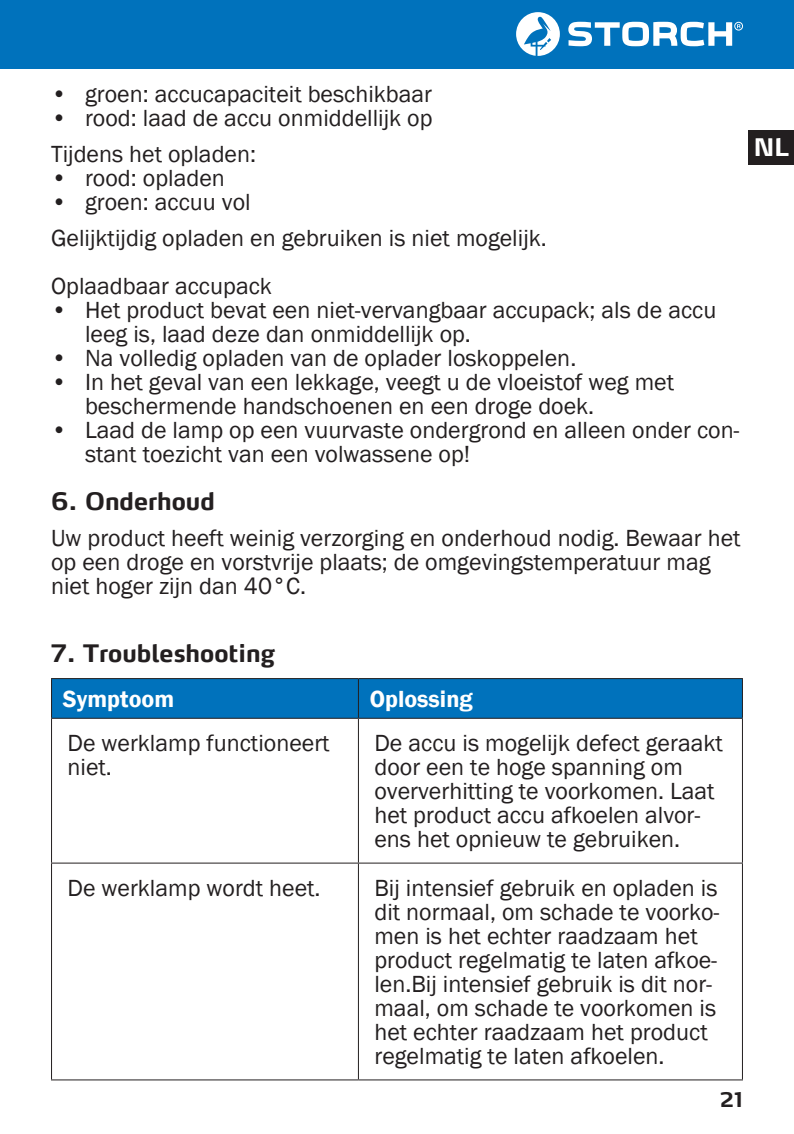
<style>
.page{position:relative;width:794px;height:1134px;background:#fff}
.page>*{position:absolute;margin:0;border:0;box-sizing:border-box;transform-origin:0 0}
.t1{font:24px/24px "Franklin Gothic";color:#231f20}
.t2{font:700 24px "Max LF";color:#231f20}
.t3{font:600 24px "Franklin Gothic";color:#fff}
.t4{font:700 24px "Max CELF";color:#fff}
.t5{font:700 20px "Max CELF";color:#231f20}
</style>
<div class="page">
<div style="left:0;top:0;width:794px;height:68px;background:#0072bc"></div>
<svg style="left:568px;top:22px;width:172px;height:24px"></svg>
<div style="left:734px;top:22px;width:9px;height:8px;border:1px solid #fff;border-radius:50%"></div>
<svg style="left:516px;top:12px;width:44px;height:44px"></svg>
<div style="left:748px;top:130px;width:46px;height:34px;background:#231f20"></div>
<div style="left:52px;top:679px;width:689px;height:39px;background:#0072bc"></div>
<hr style="left:51px;top:678px;width:307px;height:1px;background:#231f20">
<hr style="left:51px;top:679px;width:1px;height:39px;background:#231f20">
<hr style="left:358px;top:678px;width:385px;height:1px;background:#231f20">
<hr style="left:358px;top:679px;width:1px;height:39px;background:#231f20">
<hr style="left:741px;top:679px;width:2px;height:39px;background:#231f20">
<hr style="left:51px;top:718px;width:307px;height:1px;background:#231f20">
<hr style="left:51px;top:719px;width:1px;height:143px;background:#231f20">
<hr style="left:358px;top:718px;width:385px;height:1px;background:#231f20">
<hr style="left:358px;top:719px;width:1px;height:143px;background:#231f20">
<hr style="left:741px;top:719px;width:2px;height:143px;background:#231f20">
<hr style="left:51px;top:862px;width:307px;height:2px;background:#231f20">
<hr style="left:51px;top:863px;width:1px;height:216px;background:#231f20">
<hr style="left:358px;top:862px;width:385px;height:2px;background:#231f20">
<hr style="left:358px;top:863px;width:1px;height:216px;background:#231f20">
<hr style="left:741px;top:863px;width:2px;height:216px;background:#231f20">
<hr style="left:51px;top:1079px;width:307px;height:1px;background:#231f20">
<hr style="left:358px;top:1079px;width:385px;height:1px;background:#231f20">
<p class="t1" style="left:51px;top:82px;width:383px">• groen: accucapaciteit beschikbaar</p>
<p class="t1" style="left:51px;top:100px;width:383px;line-height:36px">• rood: laad de accu onmiddellijk op<br>Tijdens het opladen:</p>
<p class="t1" style="left:51px;top:166px;width:175px">• rood: opladen</p>
<p class="t1" style="left:51px;top:184px;width:497px;line-height:36px">• groen: accuu vol<br>Gelijktijdig opladen en gebruiken is niet mogelijk.</p>
<p class="t1" style="left:51px;top:274px;width:222px">Oplaadbaar accupack</p>
<p class="t1" style="left:85px;top:298px;width:633px;text-indent:-34px">• Het product bevat een niet-vervangbaar accupack; als de accu leeg is, laad deze dan onmiddellijk op.</p>
<p class="t1" style="left:51px;top:346px;width:527px">• Na volledig opladen van de oplader loskoppelen.</p>
<p class="t1" style="left:85px;top:370px;width:590px;text-indent:-34px">• In het geval van een lekkage, veegt u de vloeistof weg met beschermende handschoenen en een droge doek.</p>
<p class="t1" style="left:85px;top:418px;width:656px;text-indent:-34px">• Laad de lamp op een vuurvaste ondergrond en alleen onder con&shy;stant toezicht van een volwassene op!</p>
<p class="t2" style="left:51px;top:486px;width:165px">6. Onderhoud</p>
<p class="t1" style="left:51px;top:526px;width:691px">Uw product heeft weinig verzorging en onderhoud nodig. Bewaar het op een droge en vorstvrije plaats; de omgevingstemperatuur mag niet hoger zijn dan 40°C.</p>
<p class="t4" style="left:753px;top:132px;width:37px">NL</p>
<p class="t2" style="left:51px;top:638px;width:226px">7. Troubleshooting</p>
<p class="t3" style="left:63px;top:684px;width:113px">Symptoom</p>
<p class="t3" style="left:370px;top:684px;width:105px">Oplossing</p>
<p class="t1" style="left:68px;top:732px;width:264px">De werklamp functioneert niet.</p>
<p class="t1" style="left:374px;top:732px;width:350px">De accu is mogelijk defect geraakt door een te hoge spanning om oververhitting te voorkomen. Laat het product accu afkoelen alvor&shy;ens het opnieuw te gebruiken.</p>
<p class="t1" style="left:68px;top:876px;width:255px">De werklamp wordt heet.</p>
<p class="t1" style="left:374px;top:876px;width:347px">Bij intensief gebruik en opladen is dit normaal, om schade te voorko&shy;men is het echter raadzaam het product regelmatig te laten afkoe&shy;len.Bij intensief gebruik is dit nor&shy;maal, om schade te voorkomen is het echter raadzaam het product regelmatig te laten afkoelen.</p>
<p class="t5" style="left:720px;top:1087px;width:25px">21</p>
</div>
